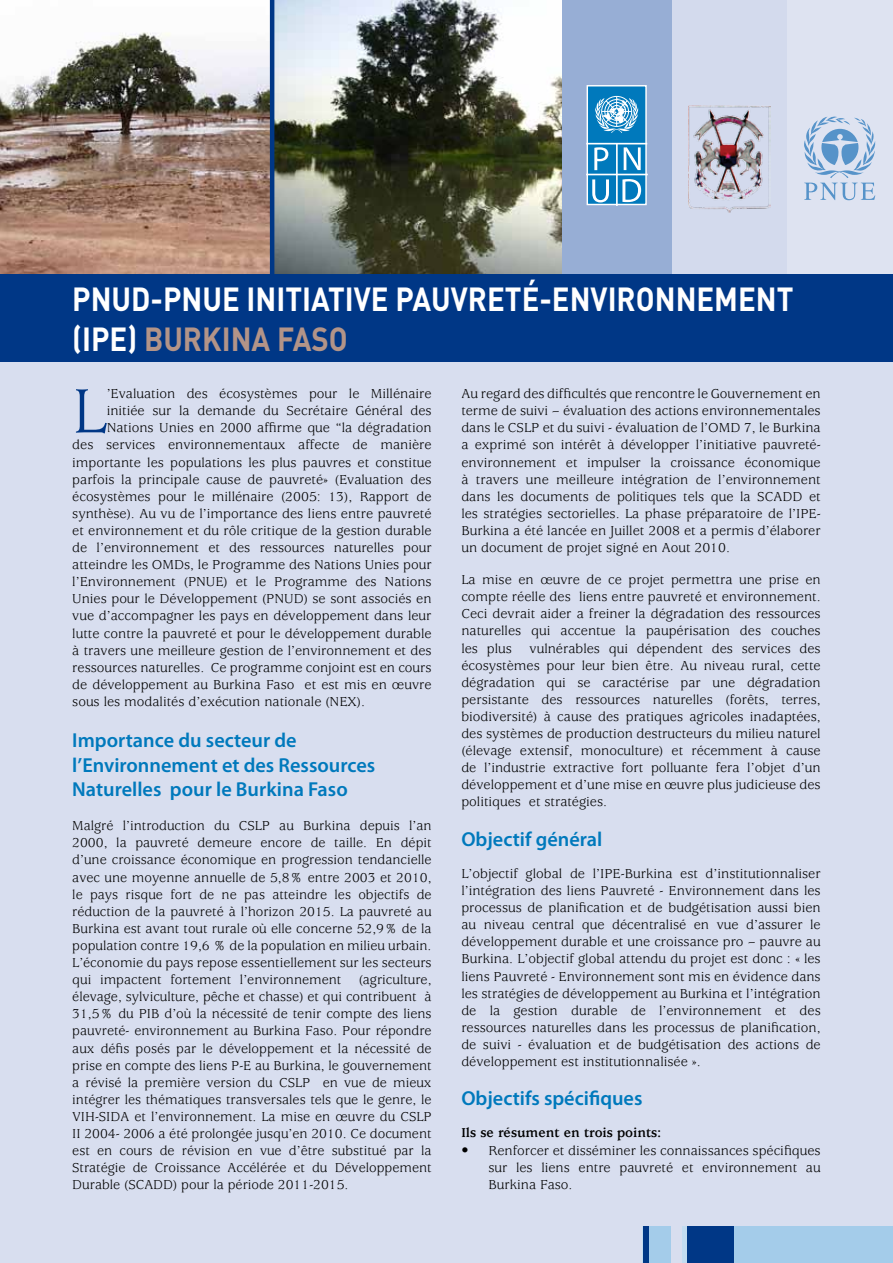
<style>
.page{position:relative;width:893px;height:1263px;background:#d8deef}
.page>*{position:absolute;margin:0;border:0;box-sizing:border-box;transform-origin:0 0}
.t1{font:68.85px "Usherwood";color:#003786}
.t2{font:700 33px/39.6px "DIN";color:#fff;scale:.89 1}
.t3{font:600 20.25px/24.3px "Myriad Pro";color:#0079bc}
.t4{font:14.25px/17.1px "Usherwood";color:#000;text-align:justify}
.t5{font:700 14.25px "Usherwood";color:#000}
.s1{color:#b39488}
</style>
<div class="page">
<div style="left:733px;top:1227px;width:160px;height:36px;background:#a4ccea"></div>
<div style="left:687px;top:1227px;width:46px;height:36px;background:#003786"></div>
<div style="left:682px;top:1227px;width:5px;height:36px;background:#c2dcf0"></div>
<div style="left:649px;top:1227px;width:21px;height:36px;background:#a4ccea"></div>
<div style="left:643px;top:1227px;width:6px;height:36px;background:#003786"></div>
<hr style="left:642px;top:1227px;width:1px;height:36px;background:#c2dcf0">
<img style="left:0;top:0;width:270px;height:274px">
<img style="left:274px;top:0;width:288px;height:274px">
<div style="left:780px;top:0;width:113px;height:274px;background:#dee3f1"></div>
<div style="left:563px;top:0;width:224px;height:274px;background:#d3daed"></div>
<div style="left:562px;top:0;width:110px;height:274px;background:#97aed5"></div>
<div style="left:0;top:274px;width:893px;height:88px;background:#003786"></div>
<hr style="left:270px;top:0;width:4px;height:274px;background:#003786">
<img style="left:689px;top:106px;width:81px;height:107px">
<hr style="left:586px;top:174px;width:62px;height:1px;background:#fff">
<svg style="left:586px;top:85px;width:61px;height:120px;background:#4ba0cf"></svg>
<svg style="left:804px;top:117px;width:71px;height:83px"></svg>
<h2 class="t2" style="left:72px;top:278px;width:812px">PNUD-PNUE INITIATIVE PAUVRETÉ-ENVIRONNEMENT (IPE) <span class="s1">BURKINA FASO</span></h2>
<h1 class="t1" style="left:72px;top:373px;width:36px">L</h1>
<p class="t4" style="left:107px;top:386px;width:326px">’Evaluation des écosystèmes pour le Millénaire</p>
<p class="t4" style="left:461px;top:386px;width:361px">Au regard des difficultés que rencontre le Gouvernement en terme de suivi – évaluation des actions environnementales dans le CSLP et du suivi - évaluation de l’OMD 7, le Burkina a exprimé son intérêt à développer l’initiative pauvreté&shy;environnement et impulser la croissance économique à travers une meilleure intégration de l’environnement dans les documents de politiques tels que la SCADD et les stratégies sectorielles. La phase préparatoire de l’IPE-Burkina a été lancée en Juillet 2008 et a permis d’élaborer un document de projet signé en Aout 2010.</p>
<p class="t4" style="left:461px;top:572px;width:361px">La mise en œuvre de ce projet permettra une prise en compte réelle des liens entre pauvreté et environnement.<br>Ceci devrait aider a freiner la dégradation des ressources naturelles qui accentue la paupérisation des couches les plus vulnérables qui dépendent des services des écosystèmes pour leur bien être. Au niveau rural, cette dégradation qui se caractérise par une dégradation persistante des ressources naturelles (forêts, terres, biodiversité) à cause des pratiques agricoles inadaptées, des systèmes de production destructeurs du milieu naturel (élevage extensif, monoculture) et récemment à cause de l’industrie extractive fort polluante fera l’objet d’un développement et d’une mise en œuvre plus judicieuse des politiques et stratégies.</p>
<h3 class="t3" style="left:461px;top:826px;width:142px">Objectif général</h3>
<p class="t4" style="left:461px;top:865px;width:361px">L’objectif global de l’IPE-Burkina est d’institutionnaliser l’intégration des liens Pauvreté - Environnement dans les processus de planification et de budgétisation aussi bien au niveau central que décentralisé en vue d’assurer le développement durable et une croissance pro – pauvre au Burkina. L’objectif global attendu du projet est donc : « les liens Pauvreté - Environnement sont mis en évidence dans les stratégies de développement au Burkina et l’intégration de la gestion durable de l’environnement et des ressources naturelles dans les processus de planification, de suivi - évaluation et de budgétisation des actions de développement est institutionnalisée ».</p>
<h3 class="t3" style="left:461px;top:1086px;width:183px">Objectifs spécifiques</h3>
<p class="t5" style="left:461px;top:1125px;width:202px">Ils se résument en trois points:</p>
<p class="t4" style="left:488px;top:1142px;width:334px;text-indent:-27px">• Renforcer et disséminer les connaissances spécifiques sur les liens entre pauvreté et environnement au Burkina Faso.</p>
<p class="t4" style="left:107px;top:403px;width:326px">initiée sur la demande du Secrétaire Général des</p>
<p class="t4" style="left:107px;top:420px;width:326px">Nations Unies en 2000 affirme que “la dégradation</p>
<p class="t4" style="left:72px;top:437px;width:361px">des services environnementaux affecte de manière</p>
<p class="t4" style="left:72px;top:454px;width:361px">importante les populations les plus pauvres et constitue</p>
<p class="t4" style="left:72px;top:471px;width:361px">parfois la principale cause de pauvreté» (Evaluation des</p>
<p class="t4" style="left:72px;top:488px;width:361px">écosystèmes pour le millénaire (2005: 13), Rapport de</p>
<p class="t4" style="left:72px;top:505px;width:361px">synthèse). Au vu de l’importance des liens entre pauvreté</p>
<p class="t4" style="left:72px;top:522px;width:361px">et environnement et du rôle critique de la gestion durable</p>
<p class="t4" style="left:72px;top:540px;width:361px">de l’environnement et des ressources naturelles pour</p>
<p class="t4" style="left:72px;top:557px;width:361px">atteindre les OMDs, le Programme des Nations Unies pour</p>
<p class="t4" style="left:72px;top:574px;width:361px">l’Environnement (PNUE) et le Programme des Nations</p>
<p class="t4" style="left:72px;top:591px;width:361px">Unies pour le Développement (PNUD) se sont associés en</p>
<p class="t4" style="left:72px;top:608px;width:361px">vue d’accompagner les pays en développement dans leur</p>
<p class="t4" style="left:72px;top:625px;width:361px">lutte contre la pauvreté et pour le développement durable</p>
<p class="t4" style="left:72px;top:642px;width:361px">à travers une meilleure gestion de l’environnement et des</p>
<p class="t4" style="left:72px;top:659px;width:361px">ressources naturelles. Ce programme conjoint est en cours</p>
<p class="t4" style="left:72px;top:676px;width:361px">de développement au Burkina Faso et est mis en œuvre</p>
<p class="t4" style="left:72px;top:693px;width:294px">sous les modalités d’exécution nationale (NEX).</p>
<h3 class="t3" style="left:72px;top:728px;width:305px">Importance du secteur de l’Environnement et des Ressources<br>Naturelles pour le Burkina Faso</h3>
<p class="t4" style="left:72px;top:818px;width:361px">Malgré l’introduction du CSLP au Burkina depuis l’an 2000, la pauvreté demeure encore de taille. En dépit d’une croissance économique en progression tendancielle avec une moyenne annuelle de 5,8% entre 2003 et 2010, le pays risque fort de ne pas atteindre les objectifs de réduction de la pauvreté à l’horizon 2015. La pauvreté au Burkina est avant tout rurale où elle concerne 52,9% de la population contre 19,6 % de la population en milieu urbain.<br>L’économie du pays repose essentiellement sur les secteurs qui impactent fortement l’environnement (agriculture, élevage, sylviculture, pêche et chasse) et qui contribuent à 31,5% du PIB d’où la nécessité de tenir compte des liens pauvreté- environnement au Burkina Faso. Pour répondre aux défis posés par le développement et la nécessité de prise en compte des liens P-E au Burkina, le gouvernement a révisé la première version du CSLP en vue de mieux intégrer les thématiques transversales tels que le genre, le VIH-SIDA et l’environnement. La mise en œuvre du CSLP II 2004- 2006 a été prolongée jusqu’en 2010. Ce document est en cours de révision en vue d’être substitué par la Stratégie de Croissance Accélérée et du Développement Durable (SCADD) pour la période 2011-2015.</p>
</div>
